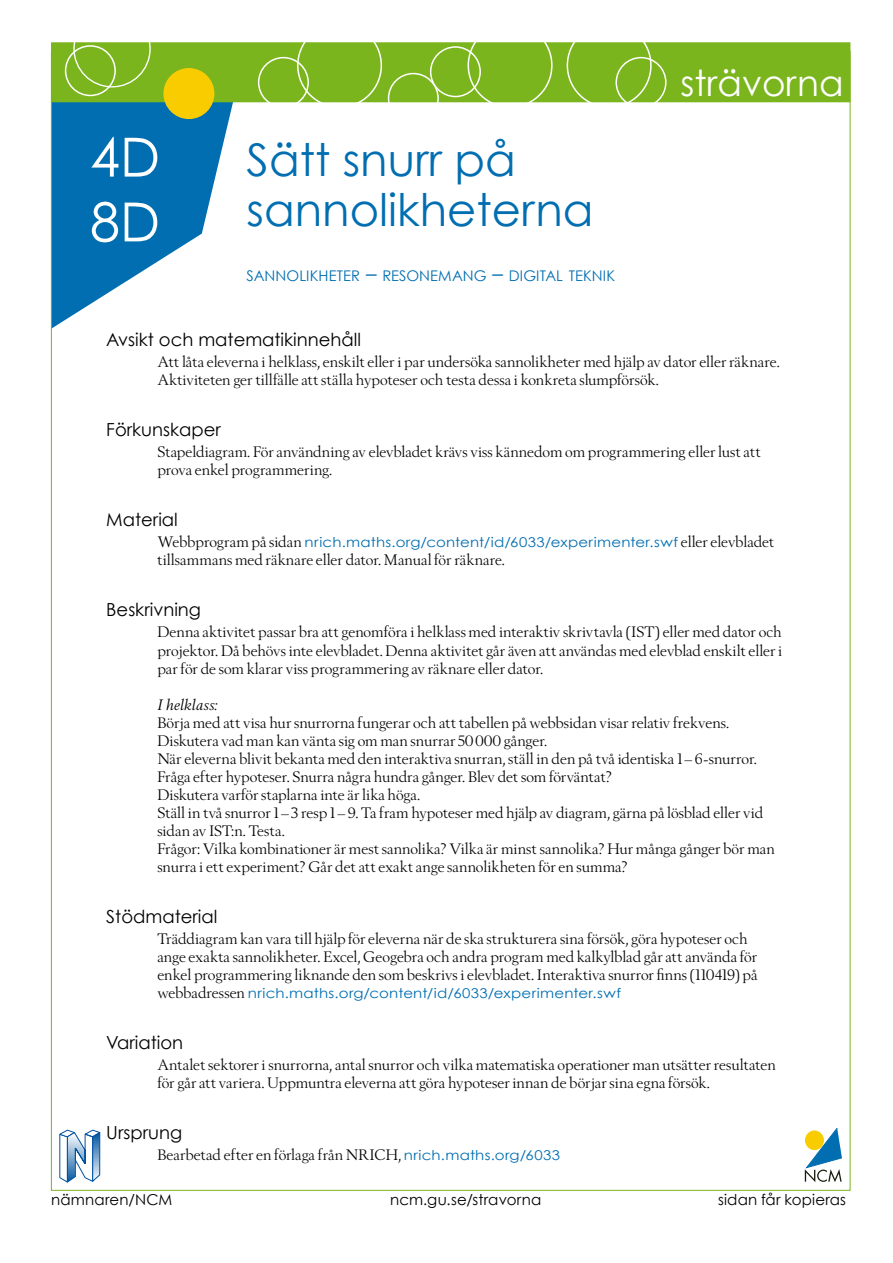
<style>
.page{position:relative;width:893px;height:1263px;background:#fff}
.page>*{position:absolute;margin:0;border:0;box-sizing:border-box;transform-origin:0 0}
.t1{font:54px/64.8px "Century Gothic";color:#fff}
.t2{font:45px/49.5px "Century Gothic";color:#006eb1}
.t3{font:36px "Century Gothic";color:#fff}
.t4{font:18px "Century Gothic";color:#000}
.t5{font:15px/18px "Berling Nova Display Pro";letter-spacing:.005em;color:#000}
.t6{font:15px "Century Gothic";letter-spacing:.015em;color:#000}
.t7{font:italic 15px "Berling Nova Display Pro";letter-spacing:.005em;color:#000}
.t8{font:14.7px "Century Gothic";letter-spacing:.005em;color:#006eb1}
.t9{font:13.5px "Century Gothic";letter-spacing:.02em;color:#006eb1;scale:1.11 1}
.s1{font-size:21px}
.s2{font-family:"Berling Nova Display Pro";font-size:15px;color:#000}
.s3{font-family:"Century Gothic";font-size:13.5px;color:#006eb1}
</style>
<div class="page">
<svg style="left:805px;top:1128px;width:37px;height:54px"></svg>
<svg style="left:60px;top:1130px;width:40px;height:52px"></svg>
<svg style="left:53px;top:102px;width:181px;height:226px"></svg>
<div style="left:51px;top:42px;width:799px;height:60px;background:#7ab51d"></div>
<div style="left:73px;top:10px;width:78px;height:77px;border:1px solid #fff;border-radius:50%"></div>
<div style="left:65px;top:45px;width:51px;height:51px;border:2px solid #fff;border-radius:50%"></div>
<div style="left:258px;top:57px;width:51px;height:51px;border:2px solid #fff;border-radius:50%"></div>
<div style="left:297px;top:23px;width:85px;height:85px;border:2px solid #fff;border-radius:50%"></div>
<div style="left:388px;top:73px;width:51px;height:51px;border:2px solid #fff;border-radius:50%"></div>
<div style="left:430px;top:46px;width:51px;height:51px;border:2px solid #fff;border-radius:50%"></div>
<div style="left:468px;top:23px;width:85px;height:85px;border:2px solid #fff;border-radius:50%"></div>
<div style="left:567px;top:23px;width:85px;height:85px;border:2px solid #fff;border-radius:50%"></div>
<div style="left:615px;top:57px;width:51px;height:51px;border:2px solid #fff;border-radius:50%"></div>
<div style="left:164px;top:69px;width:50px;height:49px;background:#f9cc00;border-radius:50%"></div>
<div style="left:163px;top:68px;width:51px;height:51px;border:2px solid #f9cc00;border-radius:50%"></div>
<h1 class="t1" style="left:90px;top:124px;width:72px">4D<br>8D</h1>
<h2 class="t2" style="left:247px;top:135px;width:348px">Sätt snurr på sannolikheterna</h2>
<p class="t8" style="left:247px;top:267px;width:370px">SANNOLIKHETER <span class="s1">–</span> RESONEMANG <span class="s1">–</span> DIGITAL TEKNIK</p>
<h3 class="t3" style="left:680px;top:61px;width:165px">strävorna</h3>
<p class="t4" style="left:106px;top:329px;width:256px">Avsikt och matematikinnehåll</p>
<p class="t5" style="left:157px;top:353px;width:624px">Att låta eleverna i helklass, enskilt eller i par undersöka sannolikheter med hjälp av dator eller räknare.<br>Aktiviteten ger tillfälle att ställa hypoteser och testa dessa i konkreta slumpförsök.</p>
<p class="t4" style="left:106px;top:419px;width:116px">Förkunskaper</p>
<p class="t5" style="left:157px;top:443px;width:605px">Stapeldiagram. För användning av elevbladet krävs viss kännedom om programmering eller lust att prova enkel programmering.</p>
<p class="t4" style="left:106px;top:509px;width:73px">Material</p>
<p class="t9" style="left:157px;top:534px;width:557px"><span class="s2">Webbprogram på sidan</span> nrich.maths.org/content/id/6033/experimenter.swf <span class="s2">eller elevbladet</span></p>
<p class="t5" style="left:157px;top:551px;width:349px">tillsammans med räknare eller dator. Manual för räknare.</p>
<p class="t4" style="left:106px;top:599px;width:96px">Beskrivning</p>
<p class="t5" style="left:157px;top:623px;width:626px;text-align:justify">Denna aktivitet passar bra att genomföra i helklass med interaktiv skrivtavla (IST) eller med dator och projektor. Då behövs inte elevbladet. Denna aktivitet går även att användas med elevblad enskilt eller i par för de som klarar viss programmering av räknare eller dator.</p>
<p class="t7" style="left:157px;top:695px;width:62px">I helklass:</p>
<p class="t5" style="left:157px;top:713px;width:619px">Börja med att visa hur snurrorna fungerar och att tabellen på webbsidan visar relativ frekvens.<br>Diskutera vad man kan vänta sig om man snurrar 50000 gånger.<br>När eleverna blivit bekanta med den interaktiva snurran, ställ in den på två identiska 1–6-snurror.<br>Fråga efter hypoteser. Snurra några hundra gånger. Blev det som förväntat?<br>Diskutera varför staplarna inte är lika höga.<br>Ställ in två snurror 1–3 resp 1–9. Ta fram hypoteser med hjälp av diagram, gärna på lösblad eller vid sidan av IST:n. Testa.<br>Frågor: Vilka kombinationer är mest sannolika? Vilka är minst sannolika? Hur många gånger bör man snurra i ett experiment? Går det att exakt ange sannolikheten för en summa?</p>
<p class="t4" style="left:106px;top:905px;width:113px">Stödmaterial</p>
<p class="t5" style="left:157px;top:929px;width:602px">Träddiagram kan vara till hjälp för eleverna när de ska strukturera sina försök, göra hypoteser och ange exakta sannolikheter. Excel, Geogebra och andra program med kalkylblad går att använda för enkel programmering liknande den som beskrivs i elevbladet. Interaktiva snurror finns (110419) på</p>
<p class="t9" style="left:157px;top:984px;width:419px"><span class="s2">webbadressen</span> nrich.maths.org/content/id/6033/experimenter.swf</p>
<p class="t4" style="left:106px;top:1031px;width:78px">Variation</p>
<p class="t5" style="left:157px;top:1055px;width:620px">Antalet sektorer i snurrorna, antal snurror och vilka matematiska operationer man utsätter resultaten för går att variera. Uppmuntra eleverna att göra hypoteser innan de börjar sina egna försök.</p>
<p class="t4" style="left:106px;top:1121px;width:77px">Ursprung</p>
<p class="t5" style="left:157px;top:1145px;width:404px">Bearbetad efter en förlaga från NRICH, <span class="s3">nrich.maths.org/6033</span></p>
<p class="t6" style="left:51px;top:1190px;width:123px">nämnaren/NCM</p>
<p class="t6" style="left:390px;top:1190px;width:153px">ncm.gu.se/stravorna</p>
<p class="t6" style="left:718px;top:1190px;width:130px">sidan får kopieras</p>
</div>
